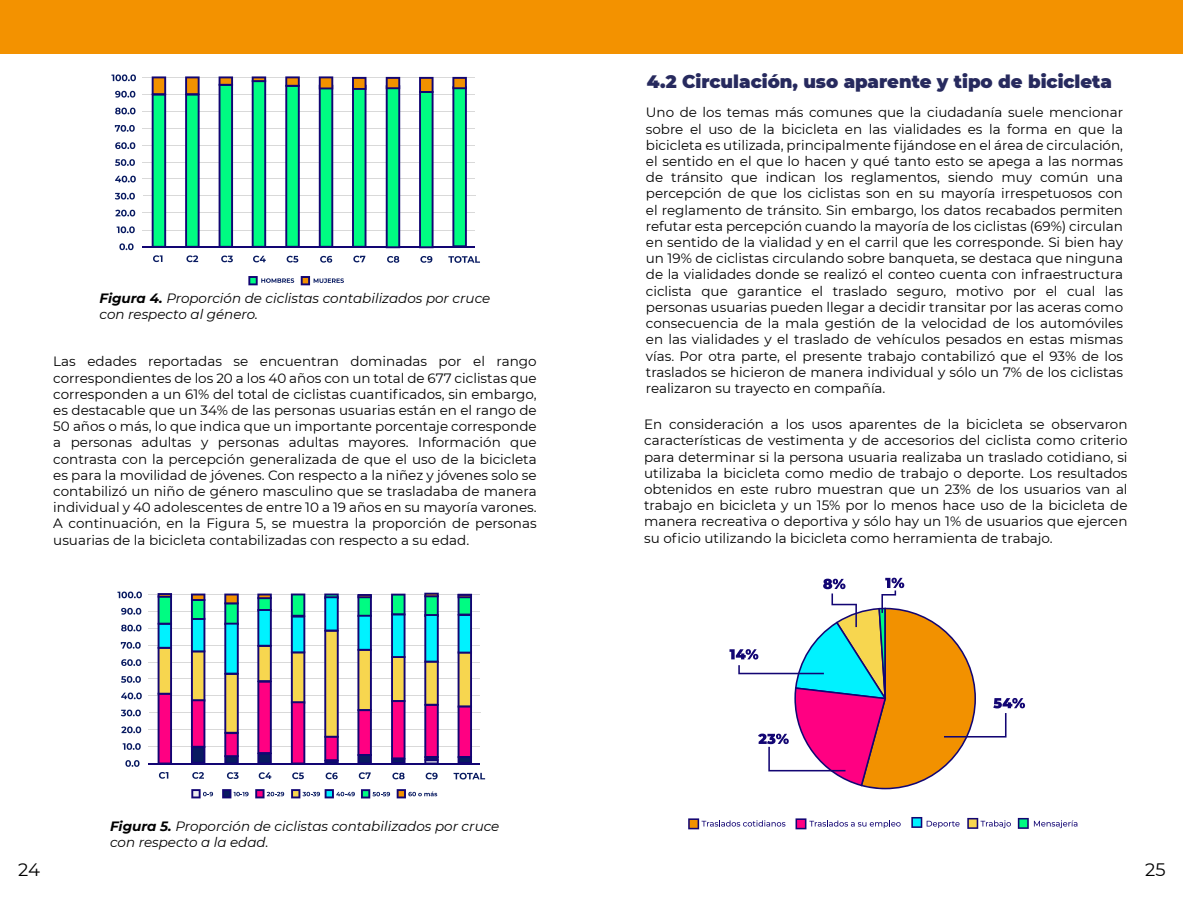
<style>
.page{position:relative;width:1183px;height:915px;background:#fff}
.page>*{position:absolute;margin:0;border:0;box-sizing:border-box;transform-origin:0 0}
.t1{font:900 18px "Montserrat";color:#272a5e}
.t2{font:18px "Montserrat";color:#000}
.t3{font:13.5px/16.2px "Montserrat";color:#000;text-align:justify}
.t4{font:italic 13.5px/16.2px "Montserrat";color:#000}
.s1{font-weight:700}
</style>
<div class="page">
<div style="left:0;top:0;width:1182px;height:53px;background:#f39200"></div>
<hr style="left:142px;top:77px;width:333px;height:1px;background:#d9d9d9">
<hr style="left:142px;top:94px;width:333px;height:1px;background:#d9d9d9">
<hr style="left:142px;top:111px;width:333px;height:1px;background:#d9d9d9">
<hr style="left:142px;top:128px;width:333px;height:1px;background:#d9d9d9">
<hr style="left:142px;top:145px;width:333px;height:1px;background:#d9d9d9">
<hr style="left:142px;top:162px;width:333px;height:1px;background:#d9d9d9">
<hr style="left:142px;top:178px;width:332px;height:1px;background:#d9d9d9">
<hr style="left:143px;top:195px;width:332px;height:1px;background:#d9d9d9">
<hr style="left:142px;top:212px;width:332px;height:1px;background:#d9d9d9">
<hr style="left:142px;top:230px;width:332px;height:1px;background:#d9d9d9">
<hr style="left:142px;top:246px;width:332px;height:2px;background:#120573">
<svg style="left:152px;top:76px;width:14px;height:170px;background:#15b475"></svg>
<svg style="left:185px;top:76px;width:14px;height:170px;background:#17b677"></svg>
<svg style="left:218px;top:76px;width:15px;height:170px;background:#14b67f"></svg>
<svg style="left:285px;top:76px;width:15px;height:170px;background:#14b57e"></svg>
<svg style="left:319px;top:76px;width:14px;height:170px;background:#0fb779"></svg>
<svg style="left:352px;top:77px;width:14px;height:169px;background:#0fb878"></svg>
<svg style="left:385px;top:77px;width:15px;height:170px;background:#19b77f"></svg>
<svg style="left:419px;top:77px;width:14px;height:170px;background:#13b677"></svg>
<svg style="left:452px;top:77px;width:15px;height:169px;background:#16b47d"></svg>
<svg style="left:252px;top:76px;width:14px;height:170px;background:#07bb7d"></svg>
<svg style="left:111px;top:74px;width:25px;height:7px"></svg>
<svg style="left:115px;top:91px;width:20px;height:7px"></svg>
<svg style="left:115px;top:108px;width:20px;height:6px"></svg>
<svg style="left:115px;top:125px;width:20px;height:7px"></svg>
<svg style="left:115px;top:142px;width:20px;height:7px"></svg>
<svg style="left:115px;top:159px;width:20px;height:7px"></svg>
<svg style="left:115px;top:176px;width:21px;height:6px"></svg>
<svg style="left:115px;top:193px;width:20px;height:6px"></svg>
<svg style="left:115px;top:210px;width:20px;height:6px"></svg>
<svg style="left:117px;top:226px;width:18px;height:7px"></svg>
<svg style="left:119px;top:243px;width:14px;height:7px"></svg>
<svg style="left:153px;top:255px;width:9px;height:7px"></svg>
<svg style="left:186px;top:255px;width:12px;height:7px"></svg>
<svg style="left:221px;top:255px;width:12px;height:7px"></svg>
<svg style="left:253px;top:255px;width:13px;height:7px"></svg>
<svg style="left:286px;top:256px;width:12px;height:6px"></svg>
<svg style="left:320px;top:256px;width:12px;height:6px"></svg>
<svg style="left:353px;top:255px;width:12px;height:7px"></svg>
<svg style="left:387px;top:256px;width:12px;height:7px"></svg>
<svg style="left:420px;top:256px;width:12px;height:7px"></svg>
<svg style="left:448px;top:256px;width:32px;height:7px"></svg>
<svg style="left:248px;top:276px;width:46px;height:9px"></svg>
<svg style="left:301px;top:276px;width:43px;height:9px"></svg>
<hr style="left:148px;top:594px;width:332px;height:1px;background:#d9d9d9">
<hr style="left:148px;top:611px;width:332px;height:1px;background:#d9d9d9">
<hr style="left:148px;top:627px;width:332px;height:1px;background:#d9d9d9">
<hr style="left:148px;top:645px;width:332px;height:1px;background:#d9d9d9">
<hr style="left:148px;top:662px;width:332px;height:1px;background:#d9d9d9">
<hr style="left:148px;top:678px;width:332px;height:1px;background:#d9d9d9">
<hr style="left:148px;top:695px;width:332px;height:1px;background:#d9d9d9">
<hr style="left:149px;top:712px;width:331px;height:1px;background:#d9d9d9">
<hr style="left:148px;top:729px;width:332px;height:1px;background:#d9d9d9">
<hr style="left:148px;top:746px;width:332px;height:1px;background:#d9d9d9">
<hr style="left:148px;top:762px;width:332px;height:2px;background:#120573">
<svg style="left:157px;top:593px;width:15px;height:170px;background:#846283"></svg>
<svg style="left:191px;top:593px;width:14px;height:169px;background:#706780"></svg>
<svg style="left:224px;top:593px;width:15px;height:170px;background:#67868a"></svg>
<svg style="left:291px;top:593px;width:14px;height:170px;background:#7d6986"></svg>
<svg style="left:324px;top:593px;width:14px;height:170px;background:#958d7a"></svg>
<svg style="left:357px;top:594px;width:15px;height:169px;background:#787184"></svg>
<svg style="left:391px;top:593px;width:14px;height:170px;background:#746b8b"></svg>
<svg style="left:424px;top:592px;width:14px;height:171px;background:#737390"></svg>
<svg style="left:457px;top:593px;width:15px;height:170px;background:#796e89"></svg>
<svg style="left:257px;top:593px;width:15px;height:170px;background:#7d578a"></svg>
<svg style="left:117px;top:591px;width:25px;height:7px"></svg>
<svg style="left:121px;top:607px;width:20px;height:7px"></svg>
<svg style="left:121px;top:624px;width:20px;height:7px"></svg>
<svg style="left:121px;top:642px;width:20px;height:6px"></svg>
<svg style="left:121px;top:659px;width:20px;height:6px"></svg>
<svg style="left:121px;top:676px;width:20px;height:6px"></svg>
<svg style="left:121px;top:692px;width:21px;height:7px"></svg>
<svg style="left:121px;top:709px;width:20px;height:7px"></svg>
<svg style="left:121px;top:726px;width:20px;height:7px"></svg>
<svg style="left:123px;top:743px;width:18px;height:6px"></svg>
<svg style="left:125px;top:760px;width:14px;height:6px"></svg>
<svg style="left:159px;top:772px;width:9px;height:6px"></svg>
<svg style="left:192px;top:772px;width:12px;height:6px"></svg>
<svg style="left:227px;top:772px;width:11px;height:6px"></svg>
<svg style="left:258px;top:772px;width:13px;height:6px"></svg>
<svg style="left:292px;top:772px;width:12px;height:6px"></svg>
<svg style="left:325px;top:772px;width:12px;height:7px"></svg>
<svg style="left:358px;top:772px;width:12px;height:6px"></svg>
<svg style="left:392px;top:772px;width:12px;height:7px"></svg>
<svg style="left:425px;top:772px;width:12px;height:7px"></svg>
<svg style="left:453px;top:772px;width:32px;height:7px"></svg>
<svg style="left:191px;top:789px;width:22px;height:9px"></svg>
<svg style="left:222px;top:789px;width:26px;height:9px"></svg>
<svg style="left:255px;top:789px;width:29px;height:9px"></svg>
<svg style="left:291px;top:789px;width:64px;height:9px"></svg>
<svg style="left:361px;top:789px;width:29px;height:9px"></svg>
<svg style="left:396px;top:789px;width:41px;height:9px"></svg>
<svg style="left:688px;top:818px;width:97px;height:11px"></svg>
<svg style="left:795px;top:818px;width:105px;height:11px"></svg>
<svg style="left:911px;top:817px;width:48px;height:10px"></svg>
<svg style="left:967px;top:817px;width:43px;height:11px"></svg>
<svg style="left:1017px;top:817px;width:60px;height:11px"></svg>
<svg style="left:729px;top:577px;width:295px;height:212px"></svg>
<p class="t4" style="left:100px;top:290px;width:392px"><span class="s1">Figura 4.</span> Proporción de ciclistas contabilizados por cruce con respecto al género.</p>
<p class="t3" style="left:53px;top:353px;width:485px">Las edades reportadas se encuentran dominadas por el rango correspondientes de los 20 a los 40 años con un total de 677 ciclistas que corresponden a un 61% del total de ciclistas cuantificados, sin embargo, es destacable que un 34% de las personas usuarias están en el rango de 50 años o más, lo que indica que un importante porcentaje corresponde a personas adultas y personas adultas mayores. Información que contrasta con la percepción generalizada de que el uso de la bicicleta es para la movilidad de jóvenes. Con respecto a la niñez y jóvenes solo se contabilizó un niño de género masculino que se trasladaba de manera individual y 40 adolescentes de entre 10 a 19 años en su mayoría varones.<br>A continuación, en la Figura 5, se muestra la proporción de personas usuarias de la bicicleta contabilizadas con respecto a su edad.</p>
<h1 class="t1" style="left:646px;top:68px;width:466px">4.2 Circulación, uso aparente y tipo de bicicleta</h1>
<p class="t3" style="left:645px;top:104px;width:478px">Uno de los temas más comunes que la ciudadanía suele mencionar sobre el uso de la bicicleta en las vialidades es la forma en que la bicicleta es utilizada, principalmente fijándose en el área de circulación, el sentido en el que lo hacen y qué tanto esto se apega a las normas de tránsito que indican los reglamentos, siendo muy común una percepción de que los ciclistas son en su mayoría irrespetuosos con el reglamento de tránsito. Sin embargo, los datos recabados permiten refutar esta percepción cuando la mayoría de los ciclistas (69%) circulan en sentido de la vialidad y en el carril que les corresponde. Si bien hay un 19% de ciclistas circulando sobre banqueta, se destaca que ninguna de la vialidades donde se realizó el conteo cuenta con infraestructura ciclista que garantice el traslado seguro, motivo por el cual las personas usuarias pueden llegar a decidir transitar por las aceras como consecuencia de la mala gestión de la velocidad de los automóviles en las vialidades y el traslado de vehículos pesados en estas mismas vías. Por otra parte, el presente trabajo contabilizó que el 93% de los traslados se hicieron de manera individual y sólo un 7% de los ciclistas realizaron su trayecto en compañía.</p>
<p class="t3" style="left:644px;top:415px;width:485px">En consideración a los usos aparentes de la bicicleta se observaron características de vestimenta y de accesorios del ciclista como criterio para determinar si la persona usuaria realizaba un traslado cotidiano, si utilizaba la bicicleta como medio de trabajo o deporte. Los resultados obtenidos en este rubro muestran que un 23% de los usuarios van al trabajo en bicicleta y un 15% por lo menos hace uso de la bicicleta de manera recreativa o deportiva y sólo hay un 1% de usuarios que ejercen su oficio utilizando la bicicleta como herramienta de trabajo.</p>
<p class="t4" style="left:110px;top:817px;width:390px"><span class="s1">Figura 5.</span> Proporción de ciclistas contabilizados por cruce con respecto a la edad.</p>
<h1 class="t2" style="left:18px;top:857px;width:23px">24</h1>
<h1 class="t2" style="left:1144px;top:857px;width:22px">25</h1>
</div>
